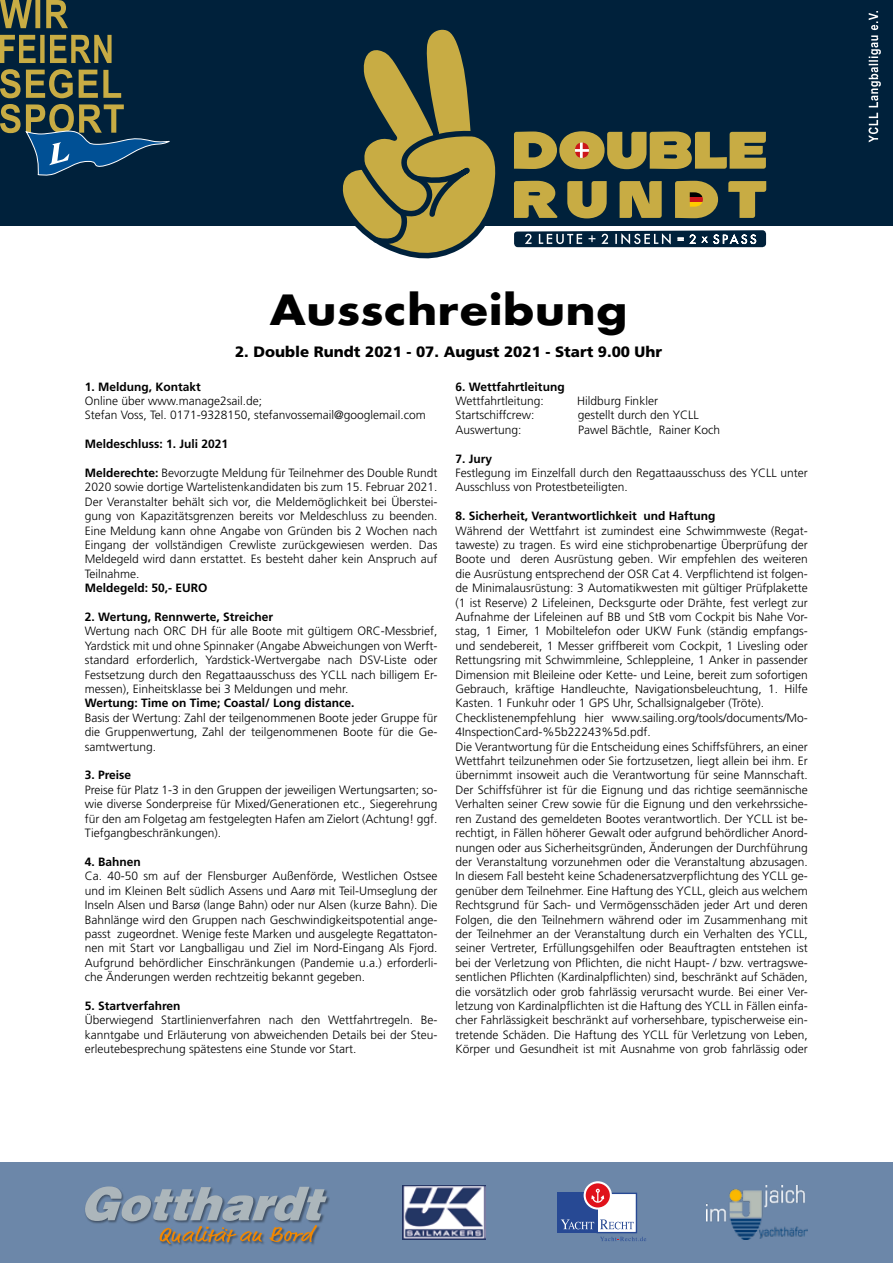
<style>
.page{position:relative;width:893px;height:1263px;background:#fff}
.page>*{position:absolute;margin:0;border:0;box-sizing:border-box;transform-origin:0 0}
.t1{font:53.85px/49.2px "Resot E";letter-spacing:.02em;color:#c8ac44}
.t2{font:700 40.5px "Futura";color:#000;scale:1.13 1}
.t3{font:900 15px "Frutiger";color:#000}
.t4{font:300 12px/14.4px "Frutiger";color:#000;text-align:justify}
.t5{font:700 12px "Frutiger";color:#000}
.s1{font-weight:700}
</style>
<div class="page">
<div style="left:0;top:0;width:893px;height:225px;background:#00213b"></div>
<svg style="left:0;top:35px;width:112px;height:28px"></svg>
<svg style="left:0;top:0;width:68px;height:28px"></svg>
<svg style="left:0;top:69px;width:121px;height:29px"></svg>
<svg style="left:0;top:104px;width:170px;height:72px"></svg>
<svg style="left:868px;top:11px;width:13px;height:131px"></svg>
<div style="left:687px;top:197px;width:22px;height:5px;background:#cd171a"></div>
<div style="left:687px;top:202px;width:22px;height:5px;background:#fc0"></div>
<div style="left:687px;top:192px;width:22px;height:5px;background:#000"></div>
<div style="left:573px;top:141px;width:18px;height:18px;background:#cd171a;border-radius:50%"></div>
<div style="left:573px;top:141px;width:19px;height:19px;border:1px solid #000;border-radius:50%"></div>
<hr style="left:573px;top:149px;width:19px;height:3px;background:#fff">
<hr style="left:580px;top:141px;width:3px;height:19px;background:#fff">
<svg style="left:332px;top:29px;width:169px;height:230px"></svg>
<svg style="left:514px;top:230px;width:252px;height:17px;background:#344e63"></svg>
<div style="left:0;top:1162px;width:893px;height:101px;background:#6c87a9"></div>
<svg style="left:85px;top:1186px;width:242px;height:58px"></svg>
<div style="left:558px;top:1193px;width:79px;height:40px;background:#fff"></div>
<div style="left:596px;top:1193px;width:41px;height:40px;border:1px solid #274994"></div>
<div style="left:557px;top:1193px;width:41px;height:40px;background:#274994"></div>
<svg style="left:600px;top:1237px;width:46px;height:4px"></svg>
<svg style="left:561px;top:1219px;width:33px;height:10px"></svg>
<svg style="left:600px;top:1219px;width:34px;height:10px"></svg>
<svg style="left:585px;top:1182px;width:26px;height:26px"></svg>
<div style="left:584px;top:1181px;width:28px;height:28px;border:2px solid #fff;border-radius:50%"></div>
<svg style="left:591px;top:1189px;width:13px;height:14px"></svg>
<img style="left:403px;top:1185px;width:83px;height:54px">
<img style="left:707px;top:1186px;width:101px;height:53px">
<h1 class="t1" style="left:513px;top:126px;width:256px">DOUBLE<br>Rundt</h1>
<h2 class="t2" style="left:270px;top:280px;width:318px">Ausschreibung</h2>
<p class="t3" style="left:235px;top:343px;width:429px">2. Double Rundt 2021 - 07. August 2021 - Start 9.00 Uhr</p>
<p class="t5" style="left:85px;top:379px;width:118px">1. Meldung, Kontakt</p>
<p class="t4" style="left:85px;top:394px;width:343px">Online über www.manage2sail.de;<br>Stefan Voss, Tel. 0171-9328150, stefanvossemail@googlemail.com</p>
<p class="t5" style="left:85px;top:437px;width:145px">Meldeschluss: 1. Juli 2021</p>
<p class="t4" style="left:85px;top:466px;width:354px"><span class="s1">Melderechte:</span> Bevorzugte Meldung für Teilnehmer des Double Rundt 2020 sowie dortige Wartelistenkandidaten bis zum 15. Februar 2021.<br>Der Veranstalter behält sich vor, die Meldemöglichkeit bei Überstei&shy;gung von Kapazitätsgrenzen bereits vor Meldeschluss zu beenden.<br>Eine Meldung kann ohne Angabe von Gründen bis 2 Wochen nach Eingang der vollständigen Crewliste zurückgewiesen werden. Das Meldegeld wird dann erstattet. Es besteht daher kein Anspruch auf Teilnahme.</p>
<p class="t5" style="left:85px;top:581px;width:124px">Meldegeld: 50,- EURO</p>
<p class="t5" style="left:85px;top:610px;width:190px">2. Wertung, Rennwerte, Streicher</p>
<p class="t4" style="left:85px;top:624px;width:354px">Wertung nach ORC DH für alle Boote mit gültigem ORC-Messbrief, Yardstick mit und ohne Spinnaker (Angabe Abweichungen von Werft&shy;standard erforderlich, Yardstick-Wertvergabe nach DSV-Liste oder Festsetzung durch den Regattaausschuss des YCLL nach billigem Er&shy;messen), Einheitsklasse bei 3 Meldungen und mehr.</p>
<p class="t5" style="left:85px;top:696px;width:271px">Wertung: Time on Time; Coastal/ Long distance.</p>
<p class="t4" style="left:85px;top:710px;width:354px">Basis der Wertung: Zahl der teilgenommenen Boote jeder Gruppe für die Gruppenwertung, Zahl der teilgenommenen Boote für die Ge&shy;samtwertung.</p>
<p class="t5" style="left:85px;top:768px;width:48px">3. Preise</p>
<p class="t4" style="left:85px;top:782px;width:354px">Preise für Platz 1-3 in den Gruppen der jeweiligen Wertungsarten; so&shy;wie diverse Sonderpreise für Mixed/Generationen etc., Siegerehrung für den am Folgetag am festgelegten Hafen am Zielort (Achtung! ggf.<br>Tiefgangbeschränkungen).</p>
<p class="t5" style="left:85px;top:855px;width:58px">4. Bahnen</p>
<p class="t4" style="left:85px;top:869px;width:354px">Ca. 40-50 sm auf der Flensburger Außenförde, Westlichen Ostsee und im Kleinen Belt südlich Assens und Aarø mit Teil-Umseglung der Inseln Alsen und Barsø (lange Bahn) oder nur Alsen (kurze Bahn). Die Bahnlänge wird den Gruppen nach Geschwindigkeitspotential ange&shy;passt zugeordnet. Wenige feste Marken und ausgelegte Regattaton&shy;nen mit Start vor Langballigau und Ziel im Nord-Eingang Als Fjord.<br>Aufgrund behördlicher Einschränkungen (Pandemie u.a.) erforderli&shy;che Änderungen werden rechtzeitig bekannt gegeben.</p>
<p class="t5" style="left:85px;top:999px;width:97px">5. Startverfahren</p>
<p class="t4" style="left:85px;top:1013px;width:354px">Überwiegend Startlinienverfahren nach den Wettfahrtregeln. Be&shy;kanntgabe und Erläuterung von abweichenden Details bei der Steu&shy;erleutebesprechung spätestens eine Stunde vor Start.</p>
<p class="t5" style="left:455px;top:379px;width:111px">6. Wettfahrtleitung</p>
<p class="t4" style="left:455px;top:394px;width:90px">Wettfahrtleitung:</p>
<p class="t4" style="left:577px;top:394px;width:82px">Hildburg Finkler</p>
<p class="t4" style="left:455px;top:408px;width:80px">Startschiffcrew:</p>
<p class="t4" style="left:578px;top:408px;width:123px">gestellt durch den YCLL</p>
<p class="t4" style="left:455px;top:422px;width:68px">Auswertung:</p>
<p class="t4" style="left:578px;top:422px;width:144px">Pawel Bächtle, Rainer Koch</p>
<p class="t5" style="left:455px;top:451px;width:38px">7. Jury</p>
<p class="t4" style="left:455px;top:466px;width:354px">Festlegung im Einzelfall durch den Regattaausschuss des YCLL unter<br>Ausschluss von Protestbeteiligten.</p>
<p class="t5" style="left:455px;top:509px;width:262px">8. Sicherheit, Verantwortlichkeit und Haftung</p>
<p class="t4" style="left:455px;top:523px;width:354px;text-align:left">Während der Wettfahrt ist zumindest eine Schwimmweste (Regat&shy;taweste) zu tragen. Es wird eine stichprobenartige Überprüfung der Boote und deren Ausrüstung geben. Wir empfehlen des weiteren die Ausrüstung entsprechend der OSR Cat 4. Verpflichtend ist folgen&shy;de Minimalausrüstung: 3 Automatikwesten mit gültiger Prüfplakette (1 ist Reserve) 2 Lifeleinen, Decksgurte oder Drähte, fest verlegt zur Aufnahme der Lifeleinen auf BB und StB vom Cockpit bis Nahe Vor&shy;stag, 1 Eimer, 1 Mobiltelefon oder UKW Funk (ständig empfangs&shy;und sendebereit, 1 Messer griffbereit vom Cockpit, 1 Livesling oder Rettungsring mit Schwimmleine, Schleppleine, 1 Anker in passender Dimension mit Bleileine oder Kette- und Leine, bereit zum sofortigen Gebrauch, kräftige Handleuchte, Navigationsbeleuchtung, 1. Hilfe Kasten. 1 Funkuhr oder 1 GPS Uhr, Schallsignalgeber (Tröte).<br>Checklistenempfehlung hier www.sailing.org/tools/documents/Mo-4InspectionCard-%5b22243%5d.pdf.<br>Die Verantwortung für die Entscheidung eines Schiffsführers, an einer Wettfahrt teilzunehmen oder Sie fortzusetzen, liegt allein bei ihm. Er übernimmt insoweit auch die Verantwortung für seine Mannschaft.<br>Der Schiffsführer ist für die Eignung und das richtige seemännische Verhalten seiner Crew sowie für die Eignung und den verkehrssiche&shy;ren Zustand des gemeldeten Bootes verantwortlich. Der YCLL ist be&shy;rechtigt, in Fällen höherer Gewalt oder aufgrund behördlicher Anord&shy;nungen oder aus Sicherheitsgründen, Änderungen der Durchführung der Veranstaltung vorzunehmen oder die Veranstaltung abzusagen.<br>In diesem Fall besteht keine Schadenersatzverpflichtung des YCLL ge&shy;genüber dem Teilnehmer. Eine Haftung des YCLL, gleich aus welchem Rechtsgrund für Sach- und Vermögensschäden jeder Art und deren Folgen, die den Teilnehmern während oder im Zusammenhang mit der Teilnehmer an der Veranstaltung durch ein Verhalten des YCLL, seiner Vertreter, Erfüllungsgehilfen oder Beauftragten entstehen ist bei der Verletzung von Pflichten, die nicht Haupt- / bzw. vertragswe&shy;sentlichen Pflichten (Kardinalpflichten) sind, beschränkt auf Schäden, die vorsätzlich oder grob fahrlässig verursacht wurde. Bei einer Ver&shy;letzung von Kardinalpflichten ist die Haftung des YCLL in Fällen einfa&shy;cher Fahrlässigkeit beschränkt auf vorhersehbare, typischerweise ein&shy;tretende Schäden. Die Haftung des YCLL für Verletzung von Leben, Körper und Gesundheit ist mit Ausnahme von grob fahrlässig oder</p>
</div>
